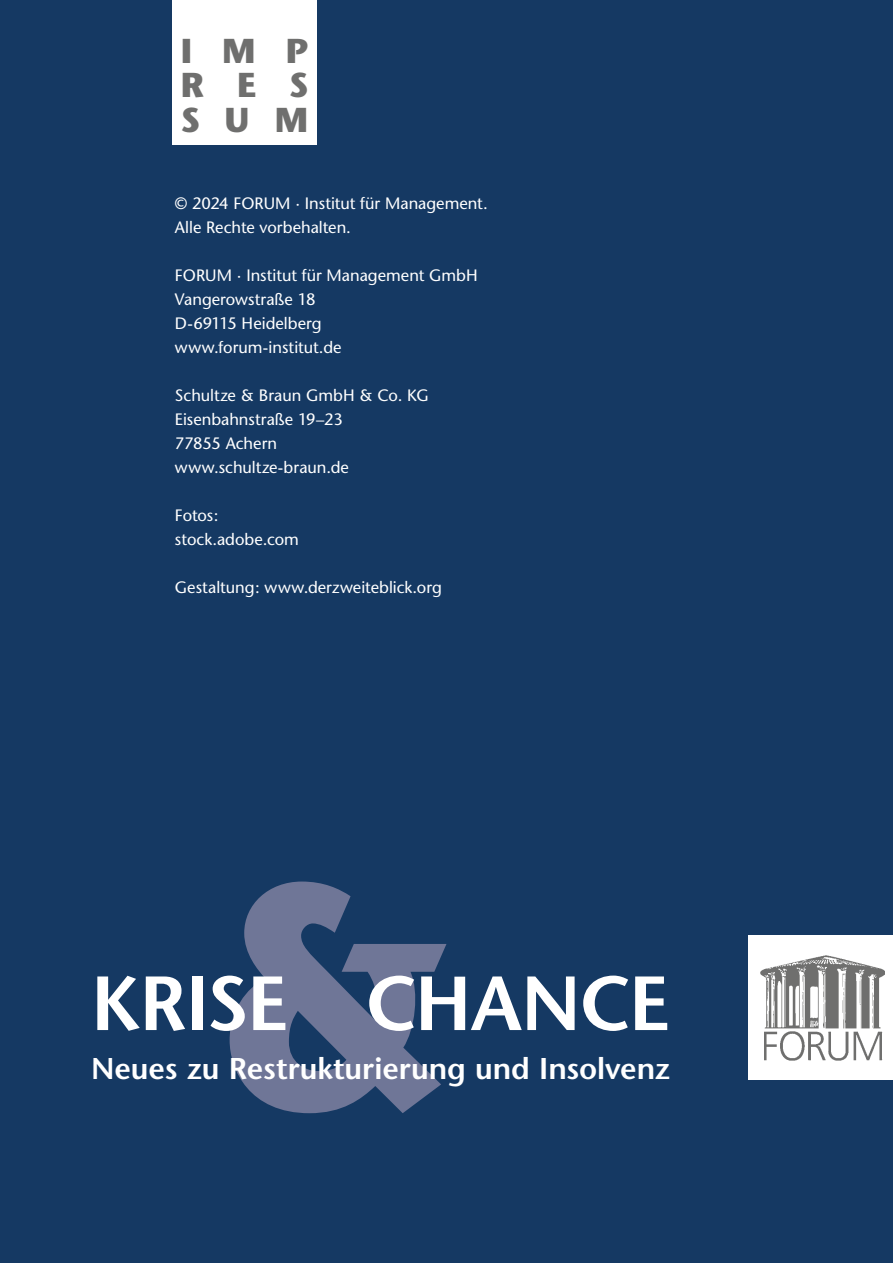
<style>
.page{position:relative;width:893px;height:1263px;background:#153963}
.page>*{position:absolute;margin:0;border:0;box-sizing:border-box;transform-origin:0 0}
.t1{font:600 76.5px "Stone Sans";letter-spacing:-.015em;color:#fff}
.t2{font:700 34.5px/34.5px "Stone Sans";color:#6f6f6e;text-align:justify}
.t3{font:600 30px "Stone Sans";color:#fff}
.t4{font:16.5px/24px "Stone Sans";color:#fff}
</style>
<div class="page">
<div style="left:172px;top:0;width:145px;height:145px;background:#fff"></div>
<div style="left:748px;top:935px;width:145px;height:145px;background:#fff"></div>
<img style="left:761px;top:955px;width:124px;height:106px">
<svg style="left:230px;top:881px;width:216px;height:232px;fill:#6f7697"></svg>
<h2 class="t2" style="left:181px;top:34px;width:43px">IMP RES SUM</h2>
<p class="t4" style="left:175px;top:191px;width:314px">© 2024 FORUM · Institut für Management.<br>Alle Rechte vorbehalten.</p>
<p class="t4" style="left:175px;top:263px;width:304px">FORUM · Institut für Management GmbH<br>Vangerowstraße 18<br>D-69115 Heidelberg www.forum-institut.de</p>
<p class="t4" style="left:175px;top:383px;width:255px">Schultze &amp; Braun GmbH &amp; Co. KG<br>Eisenbahnstraße 19–23<br>77855 Achern www.schultze-braun.de</p>
<p class="t4" style="left:175px;top:503px;width:126px">Fotos: stock.adobe.com</p>
<p class="t4" style="left:175px;top:575px;width:268px">Gestaltung: www.derzweiteblick.org</p>
<h1 class="t1" style="left:91px;top:957px;width:581px">Krise Chance</h1>
<h3 class="t3" style="left:91px;top:1050px;width:581px">N eues zu Restrukturierung und I nsolvenz</h3>
</div>
